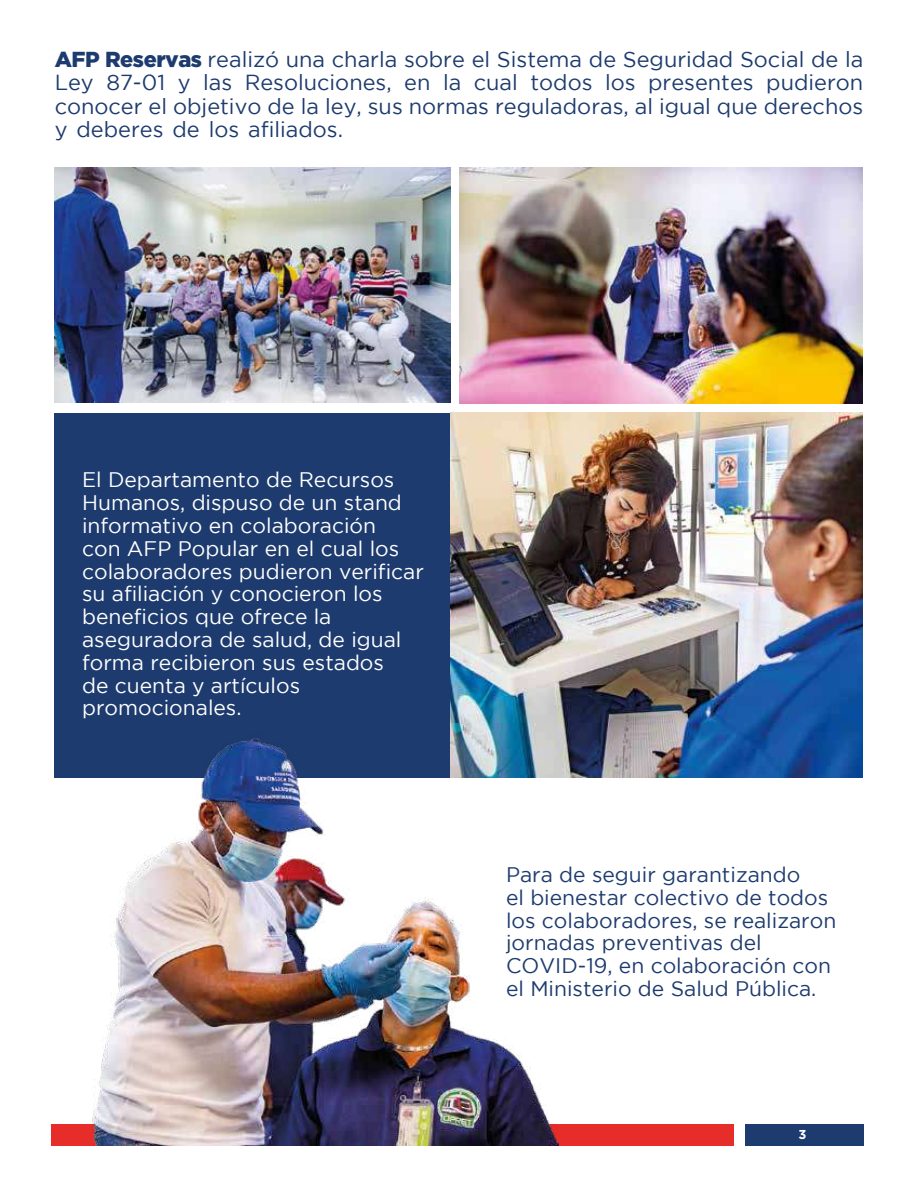
<style>
.page{position:relative;width:918px;height:1188px;background:#fff}
.page>*{position:absolute;margin:0;border:0;box-sizing:border-box;transform-origin:0 0}
.t1{font:21.75px/23.5px "Gotham";color:#1d3b6e;text-align:justify}
.t2{font:21px/22.8px "Gotham";color:#fff}
.t3{font:21px/22.8px "Gotham";color:#1d3b6e}
.t4{font:700 12.9px "Gotham";color:#fff}
.s1{font-family:"Gotham Pro";font-weight:900}
</style>
<div class="page">
<div style="left:51px;top:1124px;width:683px;height:21px;background:#e62d29"></div>
<div style="left:745px;top:1124px;width:118px;height:21px;background:#1d3b6e"></div>
<div style="left:54px;top:413px;width:808px;height:364px;background:#1d3b6e"></div>
<img style="left:83px;top:725px;width:475px;height:421px">
<img style="left:459px;top:168px;width:403px;height:235px">
<img style="left:55px;top:168px;width:396px;height:235px">
<img style="left:451px;top:413px;width:411px;height:364px">
<p class="t1" style="left:55px;top:47px;width:810px"><span class="s1">AFP Reservas</span> realizó una charla sobre el Sistema de Seguridad Social de la Ley 87-01 y las Resoluciones, en la cual todos los presentes pudieron conocer el objetivo de la ley, sus normas reguladoras, al igual que derechos y deberes de los afiliados.</p>
<p class="t2" style="left:82px;top:468px;width:343px">El Departamento de Recursos<br>Humanos, dispuso de un stand informativo en colaboración<br>con AFP Popular en el cual los colaboradores pudieron verificar su afiliación y conocieron los beneficios que ofrece la aseguradora de salud, de igual forma recibieron sus estados<br>de cuenta y artículos promocionales.</p>
<p class="t3" style="left:506px;top:863px;width:332px">Para de seguir garantizando<br>el bienestar colectivo de todos los colaboradores, se realizaron jornadas preventivas del<br>COVID-19, en colaboración con el Ministerio de Salud Pública.</p>
<p class="t4" style="left:799px;top:1127px;width:10px">3</p>
</div>
